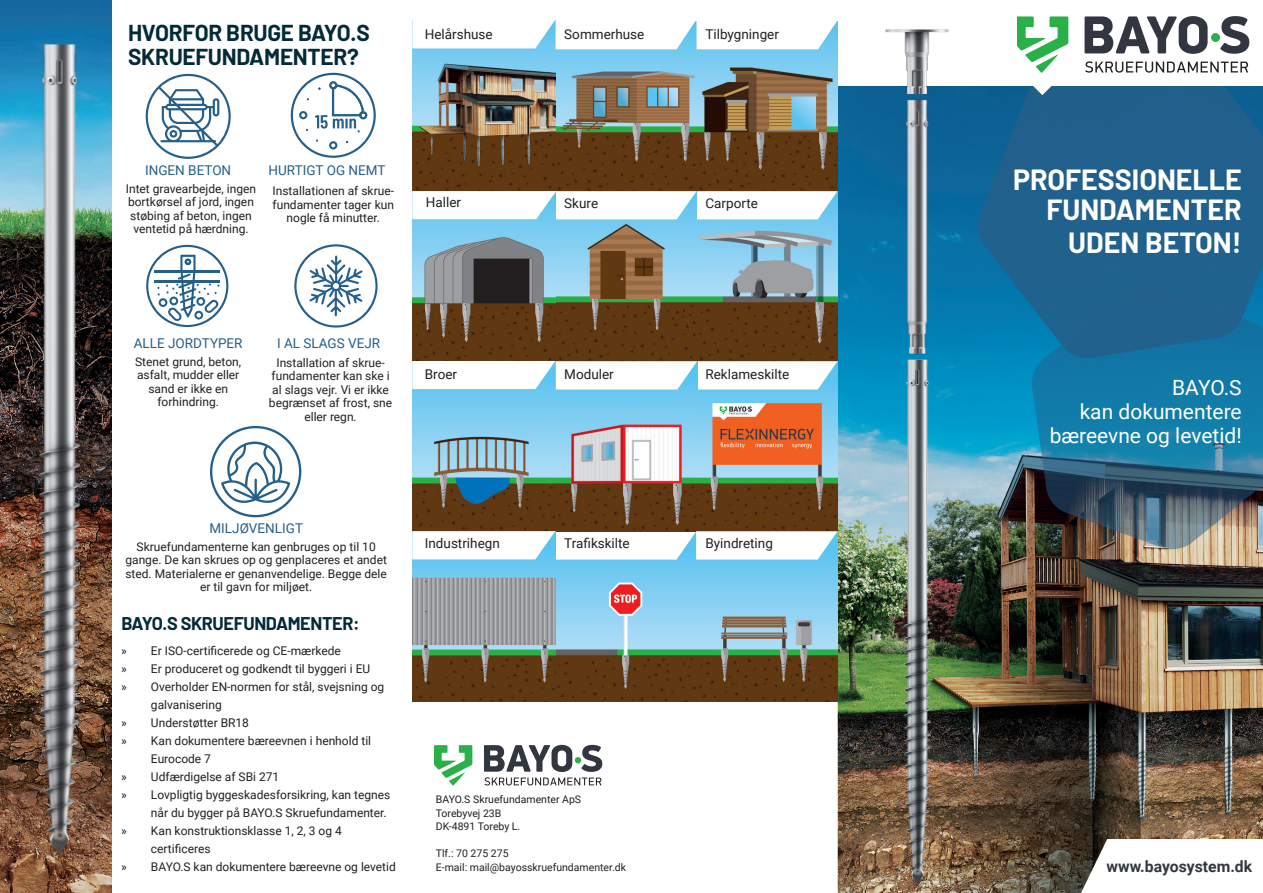
<style>
.page{position:relative;width:1263px;height:893px;background:#fff}
.page>*{position:absolute;margin:0;border:0;box-sizing:border-box;transform-origin:0 0}
.t1{font:700 28.5px/30px "Barlow";color:#fff;text-align:right}
.t2{font:700 22.5px "Barlow";letter-spacing:-.01em;color:#022a39}
.t3{font:21px "Roboto";color:#fff}
.t4{font:700 18px "Barlow";letter-spacing:-.02em;color:#022a39}
.t5{font:700 15.75px "Roboto";color:#323640}
.t6{font:13.5px "Roboto";color:#231f20}
.t7{font:13.5px "Roboto";color:#24608b}
.t8{font:12px/13.5px "Roboto";color:#231f20;text-align:center}
.t9{font:10.5px "Roboto";color:#231f20}
</style>
<div class="page">
<img style="left:0;top:0;width:112px;height:893px">
<img style="left:838px;top:86px;width:425px;height:807px">
<svg style="left:976px;top:86px;width:287px;height:273px;background:#1c6290"></svg>
<svg style="left:1081px;top:839px;width:182px;height:54px"></svg>
<svg style="left:434px;top:745px;width:38px;height:41px"></svg>
<svg style="left:484px;top:745px;width:118px;height:40px"></svg>
<img style="left:412px;top:49px;width:426px;height:653px">
<svg style="left:412px;top:20px;width:426px;height:29px"></svg>
<svg style="left:412px;top:191px;width:425px;height:28px"></svg>
<svg style="left:412px;top:361px;width:425px;height:28px"></svg>
<svg style="left:412px;top:531px;width:425px;height:29px"></svg>
<img style="left:888px;top:369px;width:71px;height:517px">
<img style="left:888px;top:113px;width:75px;height:256px">
<img style="left:30px;top:45px;width:59px;height:814px">
<svg style="left:146px;top:74px;width:85px;height:85px"></svg>
<svg style="left:291px;top:73px;width:85px;height:85px"></svg>
<svg style="left:294px;top:244px;width:84px;height:84px"></svg>
<svg style="left:210px;top:426px;width:91px;height:91px"></svg>
<svg style="left:146px;top:245px;width:82px;height:82px"></svg>
<hr style="left:154px;top:271px;width:65px;height:2px;background:#24608b">
<hr style="left:154px;top:280px;width:65px;height:2px;background:#24608b">
<svg style="left:1008px;top:16px;width:69px;height:79px"></svg>
<div style="left:1211px;top:33px;width:9px;height:9px;background:#2ab049;border-radius:50%"></div>
<svg style="left:1084px;top:16px;width:123px;height:38px"></svg>
<svg style="left:1220px;top:16px;width:29px;height:38px"></svg>
<svg style="left:1085px;top:61px;width:163px;height:12px"></svg>
<svg style="left:1031px;top:283px;width:232px;height:268px;background:#2a6c8d"></svg>
<img style="left:864px;top:29px;width:103px;height:84px">
<p class="t2" style="left:128px;top:16px;width:243px">HVORFOR BRUGE BAYO.S</p>
<p class="t2" style="left:128px;top:40px;width:232px">SKRUEFUNDAMENTER?</p>
<p class="t6" style="left:425px;top:25px;width:69px">Helårshuse</p>
<p class="t6" style="left:564px;top:25px;width:82px">Sommerhuse</p>
<p class="t6" style="left:705px;top:25px;width:75px">Tilbygninger</p>
<p class="t7" style="left:145px;top:161px;width:88px">INGEN BETON</p>
<p class="t7" style="left:269px;top:161px;width:118px">HURTIGT OG NEMT</p>
<p class="t8" style="left:126px;top:181px;width:132px">Intet gravearbejde, ingen bortkørsel af jord, ingen støbing af beton, ingen ventetid på hærdning.</p>
<p class="t8" style="left:273px;top:184px;width:123px">Installationen af skrue-</p>
<p class="t8" style="left:273px;top:197px;width:123px">fundamenter tager kun nogle få minutter.</p>
<p class="t6" style="left:426px;top:192px;width:37px">Haller</p>
<p class="t6" style="left:564px;top:194px;width:35px">Skure</p>
<p class="t6" style="left:705px;top:194px;width:54px">Carporte</p>
<p class="t7" style="left:134px;top:334px;width:110px">ALLE JORDTYPER</p>
<p class="t7" style="left:277px;top:334px;width:105px">I AL SLAGS VEJR</p>
<p class="t8" style="left:135px;top:354px;width:108px">Stenet grund, beton, asfalt, mudder eller sand er ikke en forhindring.</p>
<p class="t8" style="left:276px;top:355px;width:110px">Installation af skrue-</p>
<p class="t8" style="left:269px;top:369px;width:125px">fundamenter kan ske i al slags vejr. Vi er ikke begrænset af frost, sne eller regn.</p>
<p class="t6" style="left:425px;top:365px;width:34px">Broer</p>
<p class="t6" style="left:564px;top:365px;width:51px">Moduler</p>
<p class="t6" style="left:705px;top:365px;width:85px">Reklameskilte</p>
<p class="t7" style="left:210px;top:519px;width:95px">MILJØVENLIGT</p>
<p class="t8" style="left:125px;top:539px;width:263px">Skruefundamenterne kan genbruges op til 10 gange. De kan skrues op og genplaceres et andet sted. Materialerne er genanvendelige. Begge dele er til gavn for miljøet.</p>
<p class="t4" style="left:121px;top:610px;width:240px">BAYO.S SKRUEFUNDAMENTER:</p>
<p class="t8" style="left:121px;top:643px;width:221px">» Er ISO-certificerede og CE-mærkede</p>
<p class="t8" style="left:121px;top:661px;width:251px">» Er produceret og godkendt til byggeri i EU</p>
<p class="t8" style="left:151px;top:677px;width:235px;line-height:18px;text-align:left;text-indent:-30px">» Overholder EN-normen for stål, svejsning og galvanisering</p>
<p class="t8" style="left:121px;top:715px;width:129px">» Understøtter BR18</p>
<p class="t8" style="left:151px;top:731px;width:222px;line-height:18px;text-align:left;text-indent:-30px">» Kan dokumentere bæreevnen i henhold til<br>Eurocode 7</p>
<p class="t8" style="left:121px;top:769px;width:160px">» Udfærdigelse af SBi 271</p>
<p class="t8" style="left:151px;top:785px;width:241px;line-height:18px;text-align:left;text-indent:-30px">» Lovpligtig byggeskadesforsikring, kan tegnes når du bygger på BAYO.S Skruefundamenter.</p>
<p class="t8" style="left:151px;top:821px;width:192px;line-height:18px;text-align:left;text-indent:-30px">» Kan konstruktionsklasse 1, 2, 3 og 4 certificeres</p>
<p class="t8" style="left:121px;top:859px;width:276px">» BAYO.S kan dokumentere bæreevne og levetid</p>
<p class="t6" style="left:425px;top:534px;width:77px">Industrihegn</p>
<p class="t6" style="left:564px;top:534px;width:67px">Trafikskilte</p>
<p class="t6" style="left:705px;top:534px;width:69px">Byindreting</p>
<p class="t9" style="left:436px;top:792px;width:147px">BAYO.S Skruefundamenter ApS</p>
<p class="t9" style="left:436px;top:806px;width:67px">Torebyvej 23B</p>
<p class="t9" style="left:436px;top:819px;width:86px">DK-4891 Toreby L.</p>
<p class="t9" style="left:436px;top:846px;width:74px">Tlf.: 70 275 275</p>
<p class="t9" style="left:436px;top:860px;width:192px">E-mail: mail@bayosskruefundamenter.dk</p>
<p class="t1" style="left:1013px;top:162px;width:230px">PROFESSIONELLE<br>FUNDAMENTER</p>
<p class="t1" style="left:1068px;top:225px;width:175px">UDEN BETON!</p>
<p class="t3" style="left:1172px;top:372px;width:71px">BAYO.S</p>
<p class="t3" style="left:1080px;top:396px;width:164px">kan dokumentere</p>
<p class="t3" style="left:1050px;top:420px;width:194px">bæreevne og levetid!</p>
<p class="t5" style="left:1106px;top:855px;width:147px">www.bayosystem.dk</p>
</div>
